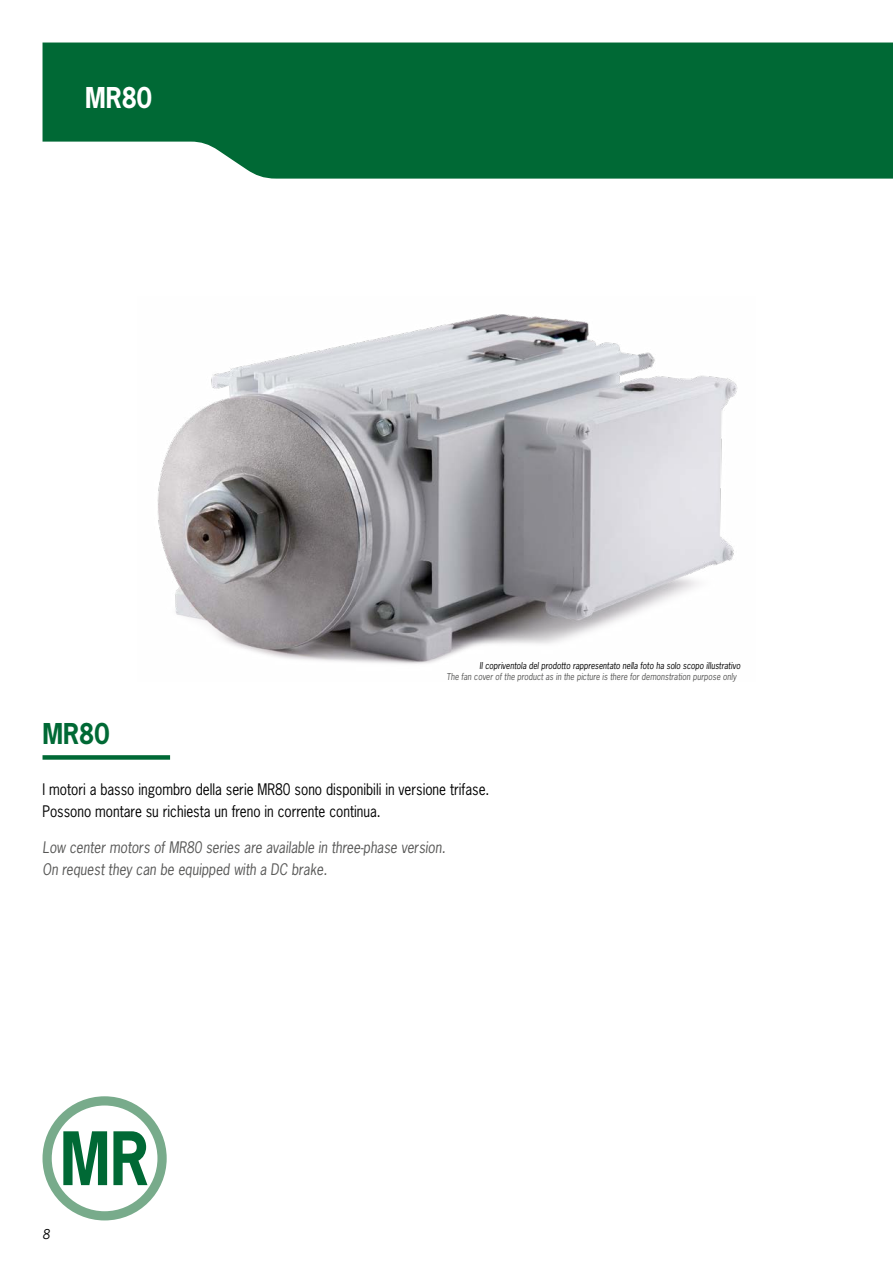
<style>
.page{position:relative;width:893px;height:1263px;background:#fff}
.page>*{position:absolute;margin:0;border:0;box-sizing:border-box;transform-origin:0 0}
.t1{font:700 69.15px "News Gothic Std";color:#006935;scale:.85 1}
.t2{font:700 27px "News Gothic Std";color:#fff;scale:.9 1}
.t3{font:700 27px "News Gothic Std";color:#006935;scale:.9 1}
.t4{font:15px/22.5px "News Gothic Std";color:#000;scale:.9 1}
.t5{font:italic 15px/22.5px "News Gothic Std";color:#575756;scale:.9 1}
.t6{font:italic 12.75px "News Gothic Std";color:#000}
.t7{font:italic 9px "News Gothic Std";color:#575756;scale:.9 1}
.t8{font:italic 9px "News Gothic Std";color:#000;scale:.9 1}
</style>
<div class="page">
<div style="left:43px;top:43px;width:850px;height:136px;background:#006935"></div>
<div style="left:43px;top:755px;width:127px;height:5px;background:#006935"></div>
<img style="left:157px;top:314px;width:581px;height:350px">
<div style="left:43px;top:1096px;width:124px;height:124px;border:9px solid #78ab8b;border-radius:50%"></div>
<h2 class="t2" style="left:85px;top:80px;width:76px">MR80</h2>
<p class="t8" style="left:479px;top:660px;width:291px">Il copriventola del prodotto rappresentato nella foto ha solo scopo illustrativo</p>
<p class="t7" style="left:446px;top:671px;width:324px">The fan cover of the product as in the picture is there for demonstration purpose only</p>
<h2 class="t3" style="left:43px;top:716px;width:76px">MR80</h2>
<p class="t4" style="left:43px;top:778px;width:498px">I motori a basso ingombro della serie MR80 sono disponibili in versione trifase.<br>Possono montare su richiesta un freno in corrente continua.</p>
<p class="t5" style="left:43px;top:836px;width:449px">Low center motors of MR80 series are available in three-phase version.<br>On request they can be equipped with a DC brake.</p>
<h1 class="t1" style="left:60px;top:1113px;width:106px">MR</h1>
<p class="t6" style="left:43px;top:1226px;width:9px">8</p>
</div>
